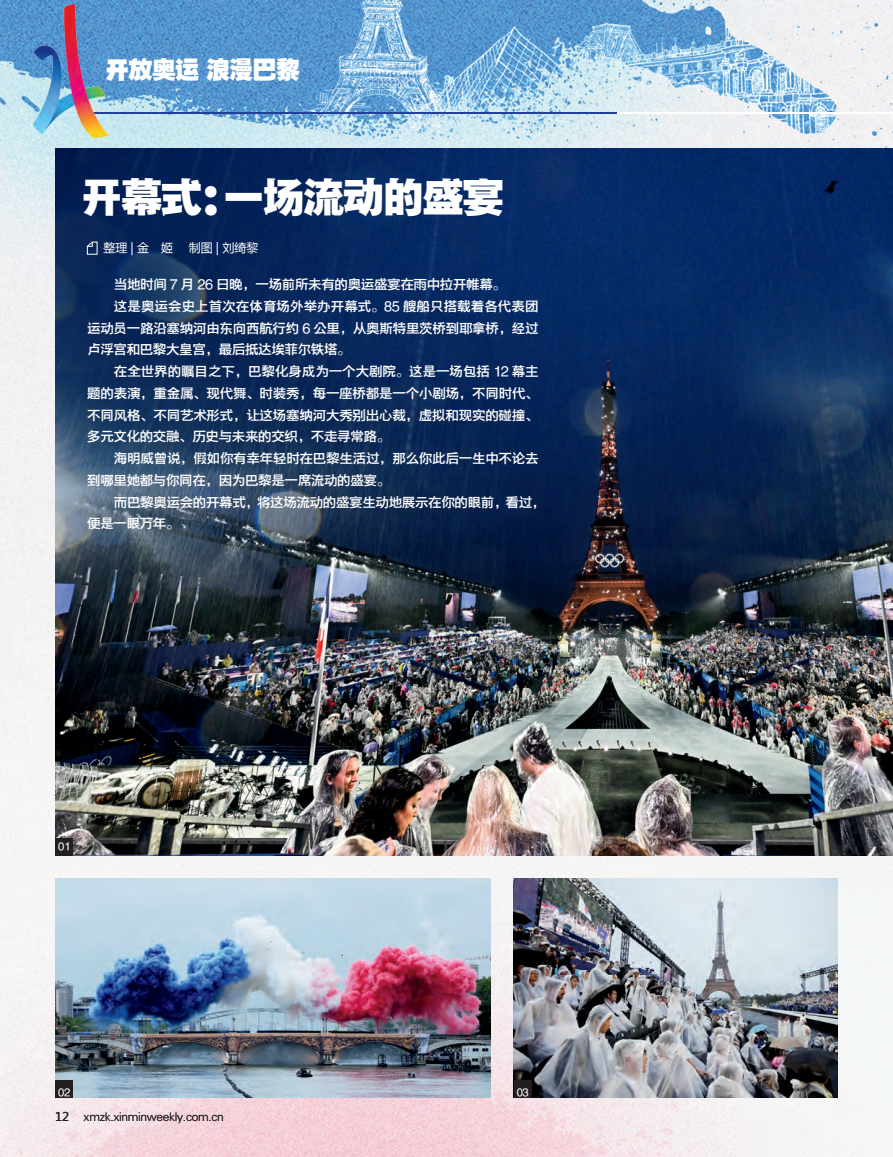
<style>
.page{position:relative;width:893px;height:1157px;background:#fff}
.page>*{position:absolute;margin:0;border:0;box-sizing:border-box;transform-origin:0 0}
.t1{font:42px "FZYDTHJW GB1 0";letter-spacing:-.05em;color:#fff}
.t2{font:24px "FZCCHJW GB1 0";letter-spacing:-.025em;color:#fff}
.t3{font:13.5px "FZYDZHJW GB1 0";letter-spacing:-.02em;color:#fff}
.t4{font:13.5px "FZYDZHJW GB1 0";letter-spacing:.005em;color:#fff}
.t5{font:12px "FZXH1 JW GB1 0";letter-spacing:-.025em;color:#231f20}
.t6{font:12px "Microsoft Ya Hei";color:#fff}
.t7{font:10.5px "FZYDZHJW GB1 0";color:#fff}
.s1{font-family:"Microsoft Ya Hei"}
</style>
<div class="page">
<img style="left:0;top:0;width:893px;height:1157px">
<hr style="left:81px;top:113px;width:536px;height:1px;background:#223f99">
<hr style="left:617px;top:113px;width:276px;height:1px;background:#fff">
<img style="left:28px;top:5px;width:83px;height:136px">
<img style="left:55px;top:149px;width:838px;height:706px">
<svg style="left:87px;top:241px;width:11px;height:14px"></svg>
<img style="left:55px;top:878px;width:435px;height:219px">
<img style="left:514px;top:878px;width:324px;height:219px">
<div style="left:55px;top:1079px;width:18px;height:18px;background:#231f20"></div>
<div style="left:514px;top:1079px;width:18px;height:18px;background:#231f20"></div>
<div style="left:55px;top:838px;width:18px;height:17px;background:#231f20"></div>
<h2 class="t2" style="left:105px;top:55px;width:197px">开放奥运 浪漫巴黎</h2>
<p class="t1" style="left:81px;top:174px;width:425px">开幕式：一场流动的盛宴</p>
<p class="t6" style="left:103px;top:239px;width:157px">整理 | 金　姬　 制图 | 刘绮黎</p>
<p class="t3" style="left:114px;top:277px;width:394px">当地时间 7 月 26 日晚，一场前所未有的奥运盛宴在雨中拉开帷幕。</p>
<p class="t4" style="left:114px;top:299px;width:426px">这是奥运会史上首次在体育场外举办开幕式。85 艘船只搭载着各代表团</p>
<p class="t3" style="left:87px;top:320px;width:453px">运动员一路沿塞纳河由东向西航行约 6 公里，从奥斯特里茨桥到耶拿桥，经过</p>
<p class="t3" style="left:87px;top:342px;width:265px">卢浮宫和巴黎大皇宫，最后抵达埃菲尔铁塔。</p>
<p class="t3" style="left:114px;top:364px;width:426px">在全世界的瞩目之下，巴黎化身成为一个大剧院。这是一场包括 12 幕主</p>
<p class="t3" style="left:87px;top:386px;width:453px">题的表演，重金属、现代舞、时装秀，每一座桥都是一个小剧场，不同时代、</p>
<p class="t3" style="left:87px;top:407px;width:453px">不同风格、不同艺术形式，让这场塞纳河大秀别出心裁，虚拟和现实的碰撞、</p>
<p class="t3" style="left:87px;top:429px;width:305px">多元文化的交融、历史与未来的交织，不走寻常路。</p>
<p class="t3" style="left:114px;top:451px;width:426px">海明威曾说，假如你有幸年轻时在巴黎生活过，那么你此后一生中不论去</p>
<p class="t3" style="left:87px;top:473px;width:305px">到哪里她都与你同在，因为巴黎是一席流动的盛宴。</p>
<p class="t3" style="left:114px;top:494px;width:433px">而巴黎奥运会的开幕式，将这场流动的盛宴生动地展示在你的眼前，看过，</p>
<p class="t3" style="left:87px;top:516px;width:94px">便是一眼万年。</p>
<p class="t7" style="left:58px;top:841px;width:14px">01</p>
<p class="t7" style="left:58px;top:1086px;width:14px">02</p>
<p class="t7" style="left:517px;top:1086px;width:14px">03</p>
<p class="t5" style="left:55px;top:1109px;width:170px"><span class="s1">12</span> xmzk.xinminweekly.com.cn</p>
</div>
